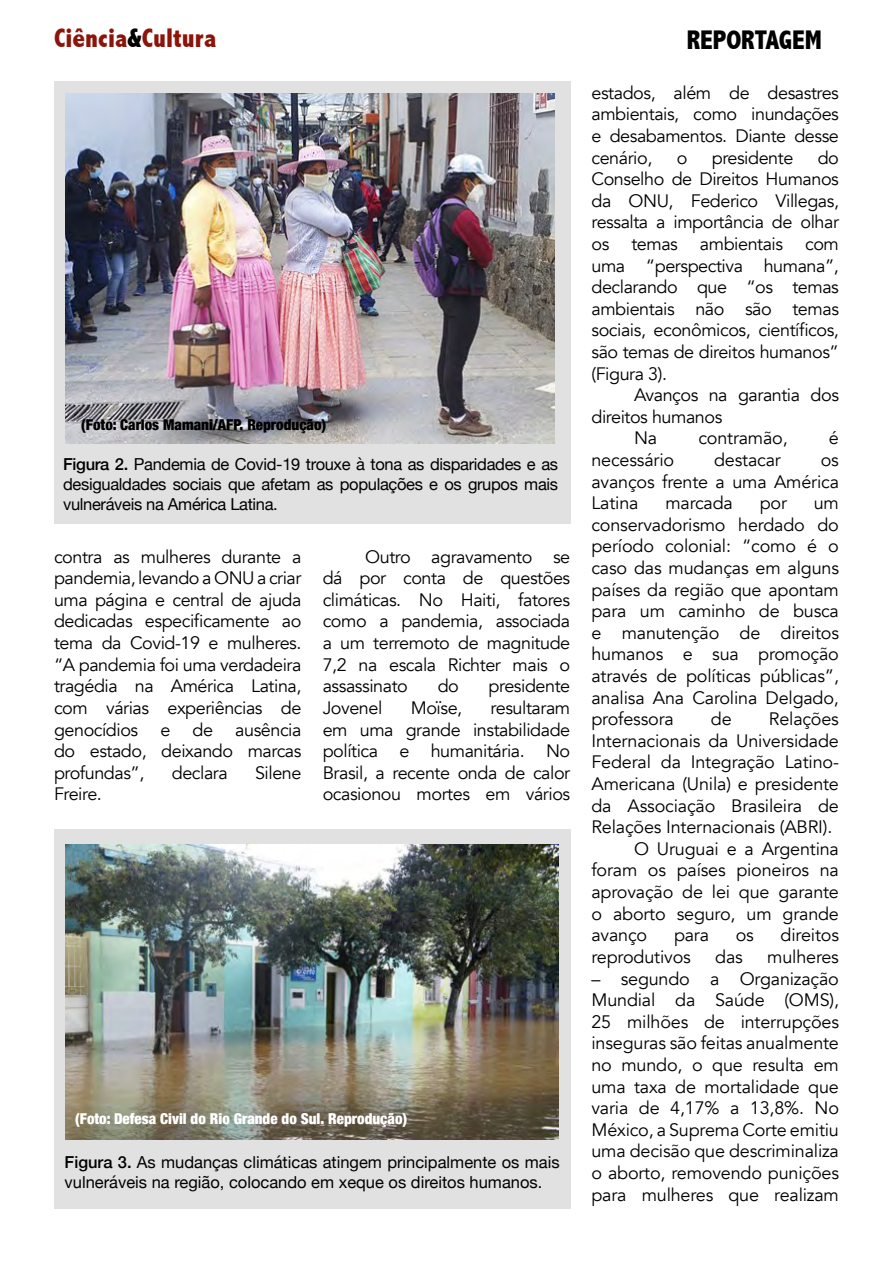
<style>
.page{position:relative;width:893px;height:1263px;background:#fff}
.page>*{position:absolute;margin:0;border:0;box-sizing:border-box;transform-origin:0 0}
.t1{font:800 condensed 27px "Abadi";color:#8d140b}
.t2{font:800 condensed 27px "Abadi";color:#000}
.t3{font:18px/21.6px "Avenir";letter-spacing:-.01em;color:#000;text-align:justify}
.t4{font:16.5px/19.8px "Helvetica Neue";color:#000}
.t5{font:900 condensed 15px "Helvetica Neue";color:#fff}
.t6{font:900 condensed 15px "Helvetica Neue";color:#000}
.s1{color:#000}
.s2{font-weight:500}
</style>
<div class="page">
<div style="left:54px;top:830px;width:516px;height:379px;background:#e1e1e1"></div>
<div style="left:54px;top:81px;width:516px;height:442px;background:#e1e1e1"></div>
<img style="left:65px;top:93px;width:489px;height:350px">
<img style="left:65px;top:844px;width:494px;height:296px">
<h1 class="t1" style="left:54px;top:22px;width:164px">Ciência<span class="s1">&amp;</span>Cultura</h1>
<h1 class="t2" style="left:687px;top:25px;width:137px">REPORTAGEM</h1>
<p class="t6" style="left:81px;top:413px;width:247px">(Foto: Carlos Mamani/AFP. Reprodução)</p>
<p class="t4" style="left:63px;top:455px;width:496px;text-align:justify"><span class="s2">Figura 2.</span> Pandemia de Covid-19 trouxe à tona as disparidades e as desigualdades sociais que afetam as populações e os grupos mais vulneráveis na América Latina.</p>
<p class="t3" style="left:54px;top:546px;width:249px">contra as mulheres durante a pandemia, levando a ONU a criar uma página e central de ajuda dedicadas especificamente ao tema da Covid-19 e mulheres. “A pandemia foi uma verdadeira tragédia na América Latina, com várias experiências de genocídios e de ausência do estado, deixando marcas profundas”,</p>
<p class="t3" style="left:172px;top:762px;width:57px">declara</p>
<p class="t3" style="left:255px;top:762px;width:48px">Silene</p>
<p class="t3" style="left:54px;top:784px;width:49px">Freire.</p>
<p class="t3" style="left:323px;top:546px;width:249px;text-indent:43px">Outro agravamento se dá por conta de questões climáticas. No Haiti, fatores como a pandemia, associada a um terremoto de magnitude 7,2 na escala Richter mais o assassinato</p>
<p class="t3" style="left:438px;top:676px;width:23px">do</p>
<p class="t3" style="left:489px;top:676px;width:83px">presidente</p>
<p class="t3" style="left:323px;top:697px;width:61px">Jovenel</p>
<p class="t3" style="left:411px;top:697px;width:53px">Moïse,</p>
<p class="t3" style="left:323px;top:697px;width:249px;text-indent:168px">resultaram em uma grande instabilidade política e humanitária. No Brasil, a recente onda de calor ocasionou mortes em vários</p>
<p class="t5" style="left:75px;top:1106px;width:334px">(Foto: Defesa Civil do Rio Grande do Sul. Reprodução)</p>
<p class="t4" style="left:65px;top:1153px;width:496px"><span class="s2">Figura 3.</span> As mudanças climáticas atingem principalmente os mais vulneráveis na região, colocando em xeque os direitos humanos.</p>
<p class="t3" style="left:591px;top:82px;width:249px">estados, além de desastres ambientais, como inundações e desabamentos. Diante desse cenário,</p>
<p class="t3" style="left:591px;top:147px;width:249px;text-indent:226px">do Conselho de Direitos Humanos da ONU, Federico Villegas, ressalta a importância de olhar os temas ambientais com uma “perspectiva humana”, declarando que “os temas ambientais não são temas sociais, econômicos, científicos, são temas de direitos humanos” (Figura 3).</p>
<p class="t3" style="left:634px;top:385px;width:206px">Avanços na garantia dos</p>
<p class="t3" style="left:591px;top:406px;width:132px">direitos humanos</p>
<p class="t3" style="left:634px;top:428px;width:25px">Na</p>
<p class="t3" style="left:698px;top:428px;width:91px">contramão,</p>
<p class="t3" style="left:829px;top:428px;width:12px">é</p>
<p class="t3" style="left:591px;top:449px;width:84px">necessário</p>
<p class="t3" style="left:714px;top:449px;width:68px">destacar</p>
<p class="t3" style="left:677px;top:147px;width:12px">o</p>
<p class="t3" style="left:712px;top:147px;width:83px">presidente</p>
<p class="t3" style="left:591px;top:449px;width:249px;text-indent:229px">os avanços frente a uma América Latina</p>
<p class="t3" style="left:665px;top:493px;width:69px">marcada</p>
<p class="t3" style="left:760px;top:493px;width:29px">por</p>
<p class="t3" style="left:591px;top:493px;width:249px;text-indent:222px">um conservadorismo herdado do período colonial: “como é o caso das mudanças em alguns países da região que apontam para um caminho de busca e manutenção de direitos humanos e sua promoção através de políticas públicas”, analisa Ana Carolina Delgado, professora</p>
<p class="t3" style="left:711px;top:709px;width:22px">de</p>
<p class="t3" style="left:769px;top:709px;width:72px">Relações</p>
<p class="t3" style="left:591px;top:730px;width:249px">Internacionais da Universidade</p>
<p class="t3" style="left:591px;top:752px;width:249px">Federal da Integração Latino-</p>
<p class="t3" style="left:591px;top:773px;width:249px">Americana (Unila) e presidente</p>
<p class="t3" style="left:591px;top:795px;width:249px">da Associação Brasileira de</p>
<p class="t3" style="left:591px;top:817px;width:242px">Relações Internacionais (ABRI).</p>
<p class="t3" style="left:634px;top:838px;width:206px">O Uruguai e a Argentina</p>
<p class="t3" style="left:591px;top:860px;width:249px">foram os países pioneiros na</p>
<p class="t3" style="left:591px;top:881px;width:249px">aprovação de lei que garante</p>
<p class="t3" style="left:591px;top:903px;width:249px">o aborto seguro, um grande</p>
<p class="t3" style="left:591px;top:925px;width:57px">avanço</p>
<p class="t3" style="left:674px;top:925px;width:37px">para</p>
<p class="t3" style="left:736px;top:925px;width:20px">os</p>
<p class="t3" style="left:781px;top:925px;width:60px">direitos</p>
<p class="t3" style="left:591px;top:946px;width:101px">reprodutivos</p>
<p class="t3" style="left:715px;top:946px;width:29px">das</p>
<p class="t3" style="left:767px;top:946px;width:73px">mulheres</p>
<p class="t3" style="left:591px;top:968px;width:249px">– segundo a Organização Mundial da Saúde (OMS), 25 milhões de interrupções inseguras são feitas anualmente no mundo, o que resulta em uma taxa de mortalidade que varia de 4,17% a 13,8%. No México, a Suprema Corte emitiu uma decisão que descriminaliza o aborto, removendo punições para mulheres que realizam</p>
</div>
